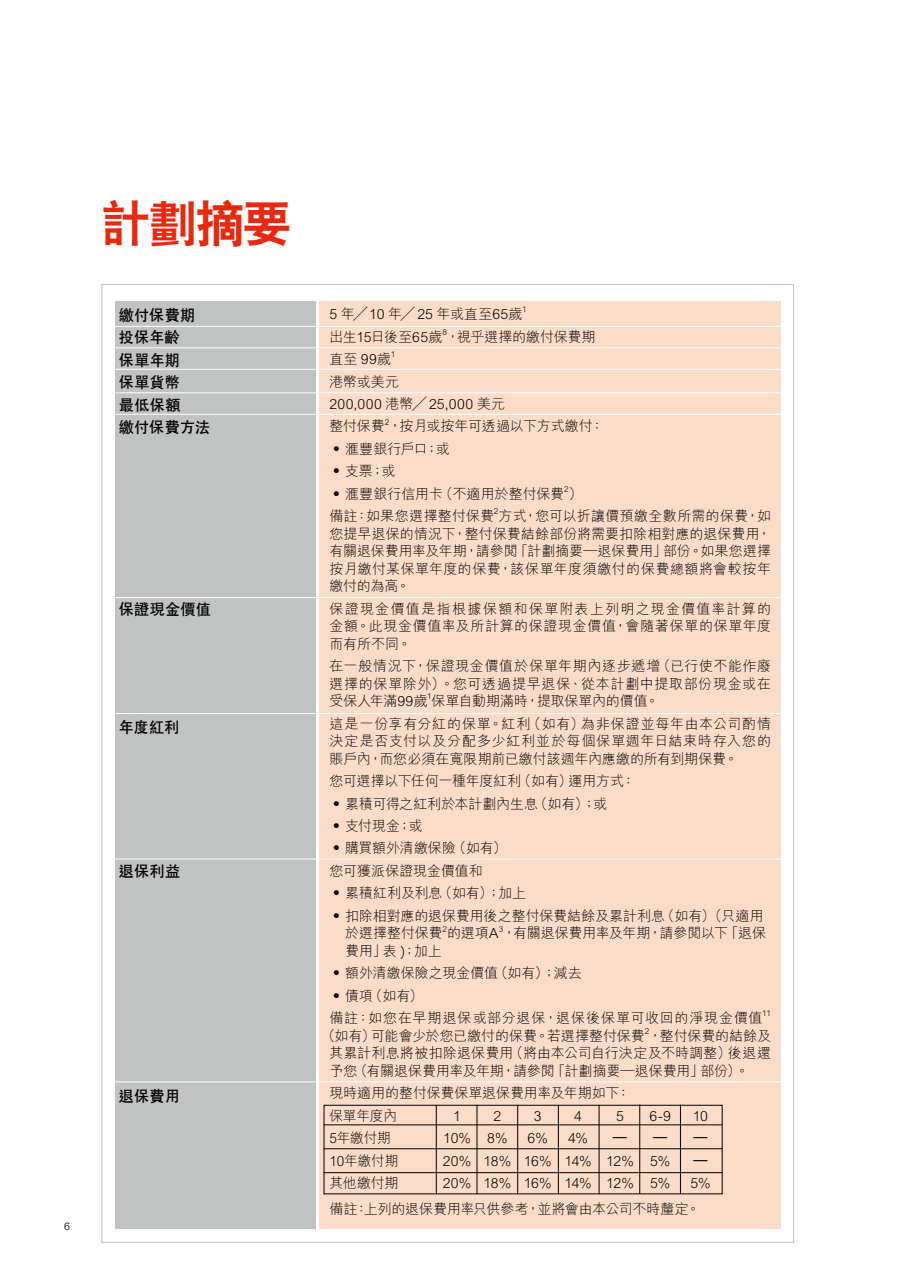
<style>
.page{position:relative;width:918px;height:1265px;background:#fff}
.page>*{position:absolute;margin:0;border:0;box-sizing:border-box;transform-origin:0 0}
.t1{font:800 49px "C Hei 2 HK";color:#e7290f}
.t2{font:700 15.75px/22.4px "C Hei 2 HK";letter-spacing:-.025em;color:#000}
.t3{font:300 14px/17.5px "M Hei HK";color:#000}
.t4{font:300 14px/22.4px "M Hei HK";letter-spacing:.06em;color:#000}
.t5{font:300 14px "M Hei HK";letter-spacing:.02em;color:#000}
.t6{font:300 10.5px "Univers";color:#000}
.t7{font:300 8.22px "M Hei HK";color:#000}
</style>
<div class="page">
<div style="left:115px;top:301px;width:201px;height:928px;background:#c1c2c2"></div>
<div style="left:319px;top:302px;width:461px;height:927px;background:#fbdcc9"></div>
<hr style="left:112px;top:326px;width:670px;height:1px;background:#fff">
<hr style="left:112px;top:392px;width:670px;height:1px;background:#fff">
<hr style="left:112px;top:347px;width:670px;height:1px;background:#fff">
<hr style="left:112px;top:414px;width:670px;height:1px;background:#fff">
<hr style="left:112px;top:369px;width:671px;height:1px;background:#fff">
<hr style="left:112px;top:597px;width:671px;height:1px;background:#fff">
<hr style="left:112px;top:713px;width:671px;height:1px;background:#fff">
<hr style="left:112px;top:859px;width:671px;height:1px;background:#fff">
<hr style="left:112px;top:1081px;width:671px;height:1px;background:#fff">
<div style="left:323px;top:1105px;width:399px;height:89px;border:1px solid #000"></div>
<hr style="left:436px;top:1105px;width:1px;height:89px;background:#000">
<hr style="left:476px;top:1105px;width:1px;height:89px;background:#000">
<hr style="left:517px;top:1105px;width:1px;height:89px;background:#000">
<hr style="left:558px;top:1105px;width:1px;height:89px;background:#000">
<hr style="left:598px;top:1105px;width:1px;height:89px;background:#000">
<hr style="left:639px;top:1104px;width:1px;height:90px;background:#000">
<hr style="left:680px;top:1104px;width:1px;height:90px;background:#000">
<hr style="left:323px;top:1124px;width:399px;height:1px;background:#000">
<hr style="left:323px;top:1148px;width:399px;height:1px;background:#000">
<hr style="left:323px;top:1172px;width:399px;height:1px;background:#000">
<h1 class="t1" style="left:102px;top:199px;width:191px">計劃摘要</h1>
<p class="t2" style="left:118px;top:303px;width:94px">繳付保費期投保年齡<br>保單年期<br>保單貨幣<br>最低保額<br>繳付保費方法</p>
<p class="t2" style="left:118px;top:598px;width:95px">保證現金價值</p>
<p class="t2" style="left:118px;top:715px;width:63px">年度紅利</p>
<p class="t2" style="left:118px;top:860px;width:63px">退保利益</p>
<p class="t6" style="left:64px;top:1220px;width:7px">6</p>
<p class="t2" style="left:118px;top:1085px;width:63px">退保費用</p>
<p class="t3" style="left:329px;top:305px;width:194px">5 年╱10 年╱ 25 年或直至65歲</p>
<p class="t7" style="left:522px;top:305px;width:6px">1</p>
<p class="t3" style="left:329px;top:327px;width:268px">出生15日後至65歲，視乎選擇的繳付保費期</p>
<p class="t7" style="left:442px;top:327px;width:6px">8</p>
<p class="t3" style="left:329px;top:350px;width:63px">直至 99歲</p>
<p class="t7" style="left:391px;top:350px;width:6px">1</p>
<p class="t3" style="left:329px;top:370px;width:276px;line-height:22.4px">港幣或美元<br>200,000 港幣╱ 25,000 美元<br>整付保費，按月或按年可透過以下方式繳付：</p>
<p class="t7" style="left:385px;top:417px;width:6px">2</p>
<p class="t3" style="left:329px;top:437px;width:122px;line-height:22.4px">• 滙豐銀行戶口；或‧ 支票；或</p>
<p class="t3" style="left:329px;top:485px;width:255px">• 滙豐銀行信用卡（不適用於整付保費）</p>
<p class="t7" style="left:564px;top:485px;width:6px">2</p>
<p class="t5" style="left:329px;top:509px;width:443px">備註：如果您選擇整付保費方式，您可以折讓價預繳全數所需的保費，如</p>
<p class="t7" style="left:494px;top:507px;width:6px">2</p>
<p class="t3" style="left:329px;top:525px;width:443px;text-align:justify">您提早退保的情況下，整付保費結餘部份將需要扣除相對應的退保費用，有關退保費用率及年期，請參閱「計劃摘要—退保費用」部份。如果您選擇按月繳付某保單年度的保費，該保單年度須繳付的保費總額將會較按年繳付的為高。</p>
<p class="t3" style="left:329px;top:600px;width:443px;text-align:justify">保證現金價值是指根據保額和保單附表上列明之現金價值率計算的金額。此現金價值率及所計算的保證現金價值，會隨著保單的保單年度而有所不同。</p>
<p class="t3" style="left:329px;top:657px;width:443px;text-align:justify">在一般情況下，保證現金價值於保單年期內逐步遞增（已行使不能作廢選擇的保單除外）。您可透過提早退保、從本計劃中提取部份現金或在受保人年滿99歲保單自動期滿時，提取保單內的價值。</p>
<p class="t7" style="left:427px;top:692px;width:6px">1</p>
<p class="t3" style="left:329px;top:715px;width:443px;text-align:justify">這是一份享有分紅的保單。紅利（如有）為非保證並每年由本公司酌情決定是否支付以及分配多少紅利並於每個保單週年日結束時存入您的賬戶內，而您必須在寬限期前已繳付該週年內應繳的所有到期保費。</p>
<p class="t3" style="left:329px;top:770px;width:308px;line-height:22.4px">您可選擇以下任何一種年度紅利（如有）運用方式：‧累積可得之紅利於本計劃內生息（如有）；或</p>
<p class="t3" style="left:329px;top:817px;width:95px">• 支付現金；或</p>
<p class="t3" style="left:329px;top:837px;width:179px;line-height:22.4px">• 購買額外清繳保險（如有）您可獲派保證現金價值和</p>
<p class="t3" style="left:329px;top:884px;width:198px">• 累積紅利及利息（如有）；加上</p>
<p class="t3" style="left:329px;top:907px;width:438px;text-align:right">• 扣除相對應的退保費用後之整付保費結餘及累計利息（如有）（只適用於選擇整付保費的選項A ，有關退保費用率及年期，請參閱以下「退保</p>
<p class="t7" style="left:442px;top:924px;width:6px">2</p>
<p class="t7" style="left:499px;top:924px;width:6px">3</p>
<p class="t3" style="left:345px;top:942px;width:98px">費用」表 )；加上</p>
<p class="t3" style="left:329px;top:964px;width:254px">• 額外清繳保險之現金價值（如有）；減去</p>
<p class="t4" style="left:329px;top:984px;width:434px">• 債項（如有）<br>備註：如您在早期退保或部分退保，退保後保單可收回的淨現金價值</p>
<p class="t7" style="left:762px;top:1009px;width:10px">11</p>
<p class="t3" style="left:321px;top:1027px;width:451px">（如有）可能會少於您已繳付的保費。若選擇整付保費，整付保費的結餘及</p>
<p class="t7" style="left:645px;top:1027px;width:6px">2</p>
<p class="t3" style="left:329px;top:1044px;width:443px">其累計利息將被扣除退保費用（將由本公司自行決定及不時調整）後退還予您（有關退保費用率及年期，請參閱「計劃摘要—退保費用」部份）。</p>
<p class="t3" style="left:329px;top:1082px;width:303px;line-height:22.4px">現時適用的整付保費保單退保費用率及年期如下：保單年度內</p>
<p class="t3" style="left:453px;top:1107px;width:9px">1</p>
<p class="t3" style="left:493px;top:1107px;width:9px">2</p>
<p class="t3" style="left:534px;top:1107px;width:9px">3</p>
<p class="t3" style="left:574px;top:1107px;width:9px">4</p>
<p class="t3" style="left:616px;top:1107px;width:9px">5</p>
<p class="t3" style="left:649px;top:1107px;width:23px">6-9</p>
<p class="t3" style="left:693px;top:1107px;width:17px">10</p>
<p class="t3" style="left:329px;top:1129px;width:63px">5年繳付期</p>
<p class="t3" style="left:443px;top:1129px;width:66px">10% 8%</p>
<p class="t3" style="left:527px;top:1129px;width:22px">6%</p>
<p class="t3" style="left:568px;top:1129px;width:21px">4%</p>
<p class="t3" style="left:613px;top:1129px;width:56px">– –</p>
<p class="t3" style="left:693px;top:1129px;width:15px">–</p>
<p class="t3" style="left:329px;top:1152px;width:71px">10年繳付期</p>
<p class="t3" style="left:443px;top:1152px;width:229px">20% 18% 16% 14% 12% 5%</p>
<p class="t3" style="left:693px;top:1152px;width:15px">–</p>
<p class="t3" style="left:329px;top:1174px;width:71px">其他繳付期</p>
<p class="t3" style="left:443px;top:1174px;width:229px">20% 18% 16% 14% 12% 5%</p>
<p class="t3" style="left:329px;top:1170px;width:383px;line-height:26.1px;text-indent:361px">5%備註：上列的退保費用率只供參考，並將會由本公司不時釐定。</p>
</div>
